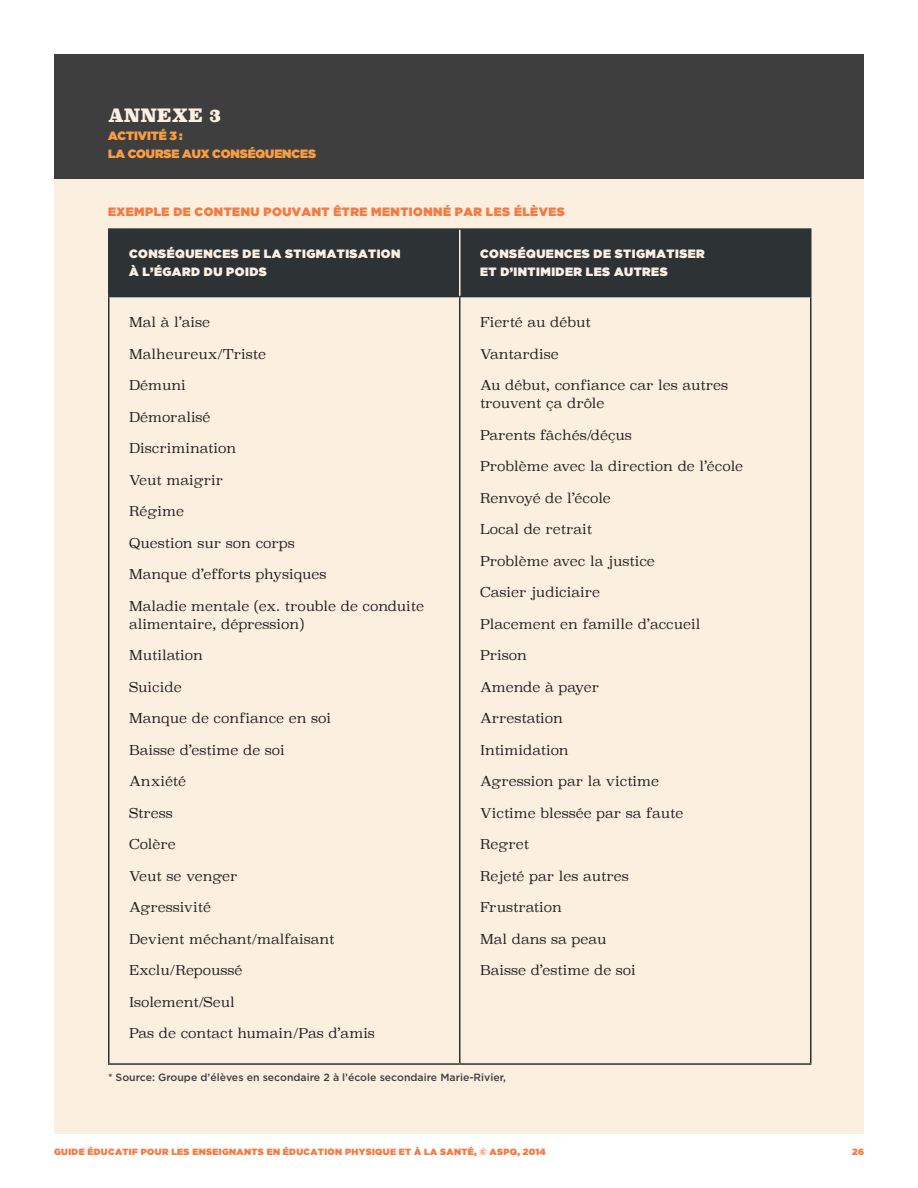
<style>
.page{position:relative;width:918px;height:1188px;background:#fff}
.page>*{position:absolute;margin:0;border:0;box-sizing:border-box;transform-origin:0 0}
.t1{font:900 18px "Superclarendon";color:#fcf0e3}
.t2{font:300 13.5px/18px "Superclarendon";color:#231f20}
.t3{font:12px/18px "Gotham Ultra";letter-spacing:.04em;color:#fcf0e3}
.t4{font:12px "Gotham Ultra";letter-spacing:.04em;color:#f47b42}
.t5{font:12px/18px "Gotham Ultra";letter-spacing:-.005em;color:#f89d44}
.t6{font:500 10.5px "Gotham";color:#3e3e3f}
.t7{font:9px "Gotham Ultra";letter-spacing:.04em;color:#f47b42}
</style>
<div class="page">
<div style="left:54px;top:54px;width:810px;height:1080px;background:#fbefe0"></div>
<div style="left:55px;top:54px;width:809px;height:124px;background:#3e3e3f"></div>
<div style="left:110px;top:230px;width:700px;height:66px;background:#2d3234"></div>
<hr style="left:108px;top:228px;width:352px;height:2px;background:#2d3234">
<hr style="left:108px;top:230px;width:2px;height:66px;background:#2d3234">
<hr style="left:460px;top:228px;width:352px;height:2px;background:#2d3234">
<hr style="left:810px;top:230px;width:2px;height:66px;background:#2d3234">
<hr style="left:108px;top:296px;width:352px;height:1px;background:#2d3234">
<hr style="left:108px;top:297px;width:2px;height:766px;background:#2d3234">
<hr style="left:460px;top:296px;width:352px;height:1px;background:#2d3234">
<hr style="left:459px;top:297px;width:1px;height:766px;background:#2d3234">
<hr style="left:810px;top:297px;width:2px;height:766px;background:#2d3234">
<hr style="left:108px;top:1063px;width:352px;height:2px;background:#2d3234">
<hr style="left:460px;top:1063px;width:352px;height:2px;background:#2d3234">
<hr style="left:459px;top:230px;width:1px;height:66px;background:#fbefe0">
<h1 class="t1" style="left:108px;top:103px;width:115px">ANNEXE 3</h1>
<p class="t5" style="left:108px;top:126px;width:209px">ACTIVITÉ 3 :<br>LA COURSE AUX CONSÉQUENCES</p>
<p class="t4" style="left:108px;top:204px;width:458px">EXEMPLE DE CONTENU POUVANT ÊTRE MENTIONNÉ PAR LES ÉLÈVES</p>
<p class="t3" style="left:129px;top:245px;width:273px">CONSÉQUENCES DE LA STIGMATISATION<br>À L’ÉGARD DU POIDS</p>
<p class="t3" style="left:480px;top:245px;width:226px">CONSÉQUENCES DE STIGMATISER<br>ET D’INTIMIDER LES AUTRES</p>
<p class="t2" style="left:129px;top:315px;width:83px">Mal à l’aise</p>
<p class="t2" style="left:129px;top:346px;width:139px">Malheureux/Triste</p>
<p class="t2" style="left:129px;top:378px;width:58px">Démuni</p>
<p class="t2" style="left:129px;top:409px;width:83px">Démoralisé</p>
<p class="t2" style="left:129px;top:441px;width:109px">Discrimination</p>
<p class="t2" style="left:129px;top:472px;width:96px">Veut maigrir</p>
<p class="t2" style="left:129px;top:504px;width:56px">Régime</p>
<p class="t2" style="left:129px;top:535px;width:167px">Question sur son corps</p>
<p class="t2" style="left:129px;top:567px;width:199px">Manque d’efforts physiques</p>
<p class="t2" style="left:129px;top:598px;width:297px">Maladie mentale (ex. trouble de conduite alimentaire, dépression)</p>
<p class="t2" style="left:129px;top:648px;width:76px">Mutilation</p>
<p class="t2" style="left:129px;top:679px;width:54px">Suicide</p>
<p class="t2" style="left:129px;top:711px;width:204px">Manque de confiance en soi</p>
<p class="t2" style="left:129px;top:742px;width:157px">Baisse d’estime de soi</p>
<p class="t2" style="left:129px;top:773px;width:59px">Anxiété</p>
<p class="t2" style="left:129px;top:805px;width:45px">Stress</p>
<p class="t2" style="left:129px;top:836px;width:48px">Colère</p>
<p class="t2" style="left:129px;top:868px;width:110px">Veut se venger</p>
<p class="t2" style="left:129px;top:899px;width:83px">Agressivité</p>
<p class="t2" style="left:129px;top:931px;width:207px">Devient méchant/malfaisant</p>
<p class="t2" style="left:129px;top:962px;width:115px">Exclu/Repoussé</p>
<p class="t2" style="left:129px;top:994px;width:107px">Isolement/Seul</p>
<p class="t2" style="left:129px;top:1025px;width:247px">Pas de contact humain/Pas d’amis</p>
<p class="t2" style="left:480px;top:314px;width:112px">Fierté au début</p>
<p class="t2" style="left:480px;top:346px;width:80px">Vantardise</p>
<p class="t2" style="left:480px;top:377px;width:250px">Au début, confiance car les autres trouvent ça drôle</p>
<p class="t2" style="left:480px;top:427px;width:153px">Parents fâchés/déçus</p>
<p class="t2" style="left:480px;top:458px;width:265px">Problème avec la direction de l’école</p>
<p class="t2" style="left:480px;top:490px;width:132px">Renvoyé de l’école</p>
<p class="t2" style="left:480px;top:521px;width:114px">Local de retrait</p>
<p class="t2" style="left:480px;top:553px;width:176px">Problème avec la justice</p>
<p class="t2" style="left:480px;top:584px;width:122px">Casier judiciaire</p>
<p class="t2" style="left:480px;top:616px;width:222px">Placement en famille d’accueil</p>
<p class="t2" style="left:480px;top:647px;width:49px">Prison</p>
<p class="t2" style="left:480px;top:679px;width:121px">Amende à payer</p>
<p class="t2" style="left:480px;top:710px;width:85px">Arrestation</p>
<p class="t2" style="left:480px;top:742px;width:90px">Intimidation</p>
<p class="t2" style="left:480px;top:773px;width:181px">Agression par la victime</p>
<p class="t2" style="left:480px;top:805px;width:205px">Victime blessée par sa faute</p>
<p class="t2" style="left:480px;top:836px;width:51px">Regret</p>
<p class="t2" style="left:480px;top:868px;width:150px">Rejeté par les autres</p>
<p class="t2" style="left:480px;top:899px;width:84px">Frustration</p>
<p class="t2" style="left:480px;top:931px;width:128px">Mal dans sa peau</p>
<p class="t2" style="left:480px;top:962px;width:157px">Baisse d’estime de soi</p>
<p class="t6" style="left:108px;top:1071px;width:400px">* Source: Groupe d’élèves en secondaire 2 à l’école secondaire Marie-Rivier,</p>
<p class="t7" style="left:54px;top:1146px;width:493px">GUIDE ÉDUCATIF POUR LES ENSEIGNANTS EN ÉDUCATION PHYSIQUE ET À LA SANTÉ, © ASPQ, 2014</p>
<p class="t7" style="left:852px;top:1146px;width:13px">26</p>
</div>
